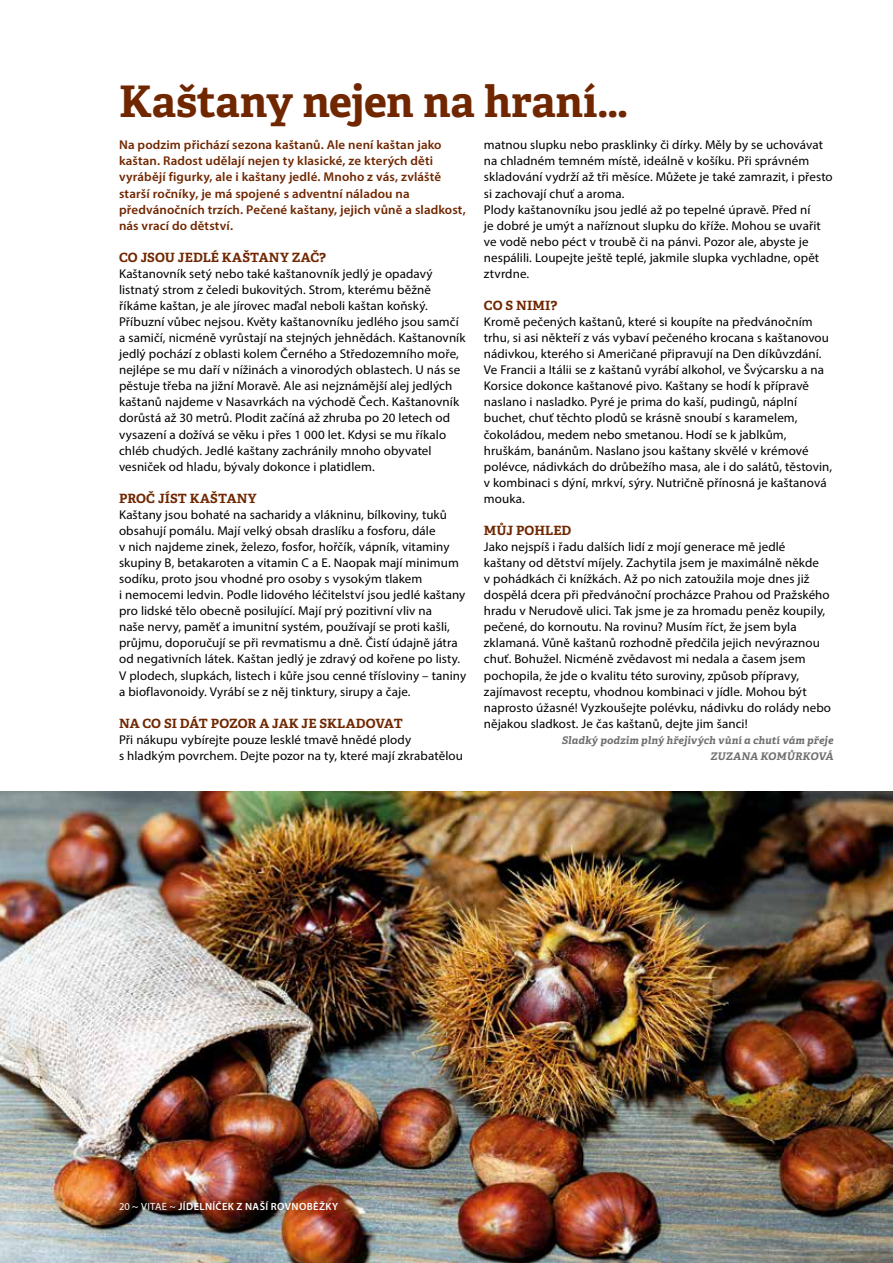
<style>
.page{position:relative;width:893px;height:1263px;background:#fff}
.page>*{position:absolute;margin:0;border:0;box-sizing:border-box;transform-origin:0 0}
.t1{font:700 43.5px "Adelle Basic";color:#702700}
.t2{font:12.75px/16px "Myriad Pro";letter-spacing:.005em;color:#000}
.t3{font:600 12.75px/16px "Myriad Pro";letter-spacing:.01em;color:#702700}
.t4{font:700 12.75px "Adelle Basic";letter-spacing:.005em;color:#702700}
.t5{font:italic 700 10.5px/16px "Adelle Basic";letter-spacing:.015em;color:#706f6f;text-align:right}
.t6{font:600 10.5px "Myriad Pro";letter-spacing:.04em;color:#fff}
.s1{font-weight:400}
</style>
<div class="page">
<img style="left:0;top:792px;width:893px;height:471px">
<h1 class="t1" style="left:119px;top:74px;width:510px">Kaštany nejen na hraní…</h1>
<p class="t3" style="left:119px;top:137px;width:348px">Na podzim přichází sezona kaštanů. Ale není kaštan jako kaštan. Radost udělají nejen ty klasické, ze kterých děti vyrábějí figurky, ale i kaštany jedlé. Mnoho z vás, zvláště starší ročníky, je má spojené s adventní náladou na předvánočních trzích. Pečené kaštany, jejich vůně a sladkost, nás vrací do dětství.</p>
<p class="t4" style="left:119px;top:249px;width:209px">CO JSOU JEDLÉ KAŠTANY ZAČ?</p>
<p class="t2" style="left:119px;top:265px;width:348px">Kaštanovník setý nebo také kaštanovník jedlý je opadavý listnatý strom z čeledi bukovitých. Strom, kterému běžně říkáme kaštan, je ale jírovec maďal neboli kaštan koňský.<br>Příbuzní vůbec nejsou. Květy kaštanovníku jedlého jsou samčí a samičí, nicméně vyrůstají na stejných jehnědách. Kaštanovník jedlý pochází z oblasti kolem Černého a Středozemního moře, nejlépe se mu daří v nížinách a vinorodých oblastech. U nás se pěstuje třeba na jižní Moravě. Ale asi nejznámější alej jedlých kaštanů najdeme v Nasavrkách na východě Čech. Kaštanovník dorůstá až 30 metrů. Plodit začíná až zhruba po 20 letech od vysazení a dožívá se věku i přes 1 000 let. Kdysi se mu říkalo chléb chudých. Jedlé kaštany zachránily mnoho obyvatel vesniček od hladu, bývaly dokonce i platidlem.</p>
<p class="t4" style="left:119px;top:490px;width:139px">PROČ JÍST KAŠTANY</p>
<p class="t2" style="left:119px;top:506px;width:349px">Kaštany jsou bohaté na sacharidy a vlákninu, bílkoviny, tuků obsahují pomálu. Mají velký obsah draslíku a fosforu, dále<br>v nich najdeme zinek, železo, fosfor, hořčík, vápník, vitaminy skupiny B, betakaroten a vitamin C a E. Naopak mají minimum sodíku, proto jsou vhodné pro osoby s vysokým tlakem<br>i nemocemi ledvin. Podle lidového léčitelství jsou jedlé kaštany pro lidské tělo obecně posilující. Mají prý pozitivní vliv na<br>naše nervy, paměť a imunitní systém, používají se proti kašli, průjmu, doporučují se při revmatismu a dně. Čistí údajně játra od negativních látek. Kaštan jedlý je zdravý od kořene po listy.<br>V plodech, slupkách, listech i kůře jsou cenné třísloviny – taniny a bioflavonoidy. Vyrábí se z něj tinktury, sirupy a čaje.</p>
<p class="t4" style="left:119px;top:715px;width:285px">NA CO SI DÁT POZOR A JAK JE SKLADOVAT</p>
<p class="t2" style="left:119px;top:731px;width:345px">Při nákupu vybírejte pouze lesklé tmavě hnědé plody<br>s hladkým povrchem. Dejte pozor na ty, které mají zkrabatělou</p>
<p class="t2" style="left:484px;top:137px;width:350px">matnou slupku nebo prasklinky či dírky. Měly by se uchovávat na chladném temném místě, ideálně v košíku. Při správném skladování vydrží až tři měsíce. Můžete je také zamrazit, i přesto si zachovají chuť a aroma.<br>Plody kaštanovníku jsou jedlé až po tepelné úpravě. Před ní<br>je dobré je umýt a naříznout slupku do kříže. Mohou se uvařit ve vodě nebo péct v troubě či na pánvi. Pozor ale, abyste je nespálili. Loupejte ještě teplé, jakmile slupka vychladne, opět ztvrdne.</p>
<p class="t4" style="left:484px;top:297px;width:75px">CO S NIMI?</p>
<p class="t2" style="left:484px;top:314px;width:350px">Kromě pečených kaštanů, které si koupíte na předvánočním trhu, si asi někteří z vás vybaví pečeného krocana s kaštanovou nádivkou, kterého si Američané připravují na Den díkůvzdání.<br>Ve Francii a Itálii se z kaštanů vyrábí alkohol, ve Švýcarsku a na Korsice dokonce kaštanové pivo. Kaštany se hodí k přípravě naslano i nasladko. Pyré je prima do kaší, pudingů, náplní buchet, chuť těchto plodů se krásně snoubí s karamelem, čokoládou, medem nebo smetanou. Hodí se k jablkům, hruškám, banánům. Naslano jsou kaštany skvělé v krémové polévce, nádivkách do drůbežího masa, ale i do salátů, těstovin, v kombinaci s dýní, mrkví, sýry. Nutričně přínosná je kaštanová mouka.</p>
<p class="t4" style="left:484px;top:522px;width:89px">MŮJ POHLED</p>
<p class="t2" style="left:484px;top:538px;width:349px">Jako nejspíš i řadu dalších lidí z mojí generace mě jedlé<br>kaštany od dětství míjely. Zachytila jsem je maximálně někde<br>v pohádkách či knížkách. Až po nich zatoužila moje dnes již dospělá dcera při předvánoční procházce Prahou od Pražského hradu v Nerudově ulici. Tak jsme je za hromadu peněz koupily, pečené, do kornoutu. Na rovinu? Musím říct, že jsem byla zklamaná. Vůně kaštanů rozhodně předčila jejich nevýraznou chuť. Bohužel. Nicméně zvědavost mi nedala a časem jsem pochopila, že jde o kvalitu této suroviny, způsob přípravy, zajímavost receptu, vhodnou kombinaci v jídle. Mohou být naprosto úžasné! Vyzkoušejte polévku, nádivku do rolády nebo nějakou sladkost. Je čas kaštanů, dejte jim šanci!</p>
<p class="t5" style="left:562px;top:732px;width:273px">Sladký podzim plný hřejivých vůní a chutí vám přeje<br>ZUZANA KOMŮRKOVÁ</p>
<p class="t6" style="left:119px;top:1199px;width:221px"><span class="s1">20 ~ VITAE ~</span> JÍDELNÍČEK Z NAŠÍ ROVNOBĚŽKY</p>
</div>
